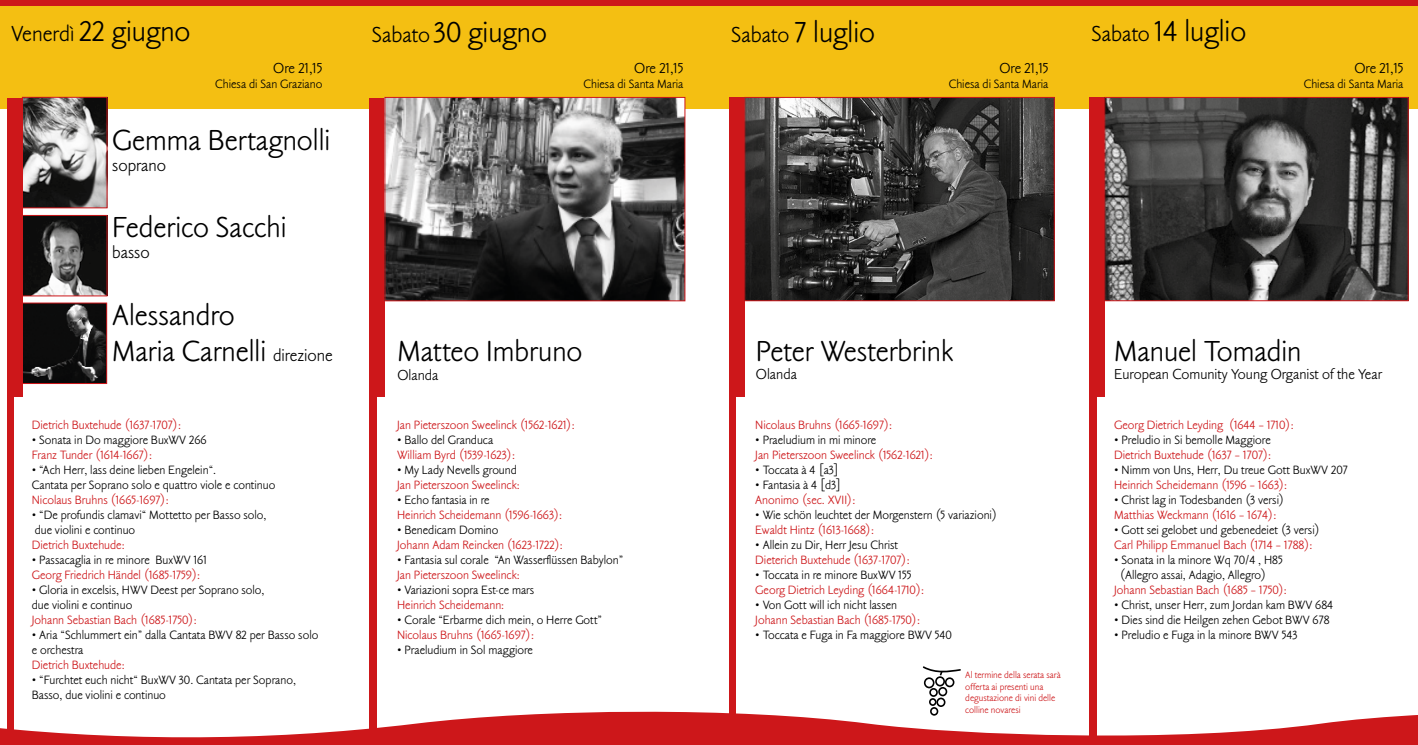
<style>
.page{position:relative;width:1418px;height:745px;background:#fff}
.page>*{position:absolute;margin:0;border:0;box-sizing:border-box;transform-origin:0 0}
.t1{font:30px/36px "Claude Sans Std";color:#000}
.t2{font:17.5px "Claude Sans Std";color:#000}
.t3{font:15px "Claude Sans Std";color:#000}
.t4{font:12.5px/15px "Claude Sans Std";color:#000}
.t5{font:12.5px "Claude Sans Std";color:#cd171a}
.t6{font:9.62px/11.6px "Claude Sans Std";color:#cd171a}
.s1{font-size:22.5px}
.s2{font-size:17.5px}
</style>
<div class="page">
<div style="left:0;top:6px;width:1417px;height:103px;background:#f4bf12"></div>
<div style="left:0;top:0;width:1417px;height:6px;background:#cd171a"></div>
<svg style="left:0;top:703px;width:1417px;height:41px"></svg>
<div style="left:729px;top:97px;width:15px;height:299px;background:#cd171a"></div>
<img style="left:24px;top:217px;width:81px;height:77px">
<div style="left:22px;top:215px;width:85px;height:81px;border:1px solid #cd171a"></div>
<div style="left:369px;top:98px;width:15px;height:298px;background:#cd171a"></div>
<img style="left:386px;top:99px;width:297px;height:200px">
<div style="left:384px;top:97px;width:301px;height:204px;border:1px solid #cd171a"></div>
<div style="left:1089px;top:97px;width:15px;height:299px;background:#cd171a"></div>
<img style="left:746px;top:99px;width:306px;height:200px">
<div style="left:744px;top:97px;width:310px;height:204px;border:1px solid #cd171a"></div>
<svg style="left:922px;top:666px;width:38px;height:49px"></svg>
<img style="left:1106px;top:99px;width:300px;height:200px">
<div style="left:1104px;top:97px;width:304px;height:204px;border:1px solid #cd171a"></div>
<img style="left:24px;top:99px;width:81px;height:107px">
<div style="left:22px;top:97px;width:85px;height:111px;border:1px solid #cd171a"></div>
<img style="left:24px;top:304px;width:81px;height:77px">
<div style="left:22px;top:302px;width:85px;height:81px;border:1px solid #cd171a"></div>
<div style="left:7px;top:98px;width:15px;height:298px;background:#cd171a"></div>
<div style="left:369px;top:302px;width:7px;height:441px;background:#cd171a"></div>
<div style="left:7px;top:376px;width:7px;height:368px;background:#cd171a"></div>
<div style="left:729px;top:306px;width:7px;height:424px;background:#cd171a"></div>
<div style="left:1089px;top:305px;width:7px;height:439px;background:#cd171a"></div>
<h1 class="t1" style="left:11px;top:14px;width:181px"><span class="s1">Venerdì</span> 22 giugno</h1>
<p class="t3" style="left:273px;top:59px;width:51px">Ore 21,15</p>
<p class="t4" style="left:215px;top:76px;width:109px">Chiesa di San Graziano</p>
<h1 class="t1" style="left:112px;top:122px;width:219px">Gemma Bertagnolli</h1>
<h2 class="t2" style="left:112px;top:155px;width:55px">soprano</h2>
<h1 class="t1" style="left:112px;top:210px;width:176px">Federico Sacchi</h1>
<h2 class="t2" style="left:112px;top:243px;width:39px">basso</h2>
<h1 class="t1" style="left:112px;top:298px;width:222px">Alessandro<br>Maria Carnelli <span class="s2">direzione</span></h1>
<p class="t5" style="left:32px;top:417px;width:151px">Dietrich Buxtehude (1637-1707):</p>
<p class="t4" style="left:32px;top:432px;width:176px">• Sonata in Do maggiore BuxWV 266</p>
<p class="t5" style="left:32px;top:447px;width:122px">Franz Tunder (1614-1667):</p>
<p class="t4" style="left:32px;top:462px;width:245px">• “Ach Herr, lass deine lieben Engelein“.<br>Cantata per Soprano solo e quattro viole e continuo</p>
<p class="t5" style="left:32px;top:492px;width:138px">Nicolaus Bruhns (1665-1697):</p>
<p class="t4" style="left:32px;top:507px;width:236px">• “De profundis clamavi“ Mottetto per Basso solo, due violini e continuo</p>
<p class="t5" style="left:32px;top:537px;width:94px">Dietrich Buxtehude:</p>
<p class="t4" style="left:32px;top:552px;width:176px">• Passacaglia in re minore BuxWV 161</p>
<p class="t5" style="left:32px;top:567px;width:170px">Georg Friedrich Händel (1685-1759):</p>
<p class="t4" style="left:32px;top:582px;width:234px">• Gloria in excelsis, HWV Deest per Soprano solo, due violini e continuo</p>
<p class="t5" style="left:32px;top:612px;width:166px">Johann Sebastian Bach (1685-1750):</p>
<p class="t4" style="left:32px;top:627px;width:288px">• Aria “Schlummert ein” dalla Cantata BWV 82 per Basso solo e orchestra</p>
<p class="t5" style="left:32px;top:657px;width:94px">Dietrich Buxtehude:</p>
<p class="t4" style="left:32px;top:672px;width:266px">• “Furchtet euch nicht“ BuxWV 30. Cantata per Soprano,<br>Basso, due violini e continuo</p>
<h1 class="t1" style="left:372px;top:15px;width:177px"><span class="s1">Sabato</span> 30 giugno</h1>
<p class="t3" style="left:634px;top:59px;width:51px">Ore 21,15</p>
<p class="t4" style="left:583px;top:76px;width:101px">Chiesa di Santa Maria</p>
<h1 class="t1" style="left:397px;top:334px;width:186px">Matteo Imbruno</h1>
<p class="t3" style="left:397px;top:366px;width:42px">Olanda</p>
<p class="t5" style="left:397px;top:417px;width:179px">Jan Pieterszoon Sweelinck (1562-1621):</p>
<p class="t4" style="left:397px;top:432px;width:98px">• Ballo del Granduca</p>
<p class="t5" style="left:397px;top:447px;width:119px">William Byrd (1539-1623):</p>
<p class="t4" style="left:397px;top:462px;width:121px">• My Lady Nevells ground</p>
<p class="t5" style="left:397px;top:477px;width:124px">Jan Pieterszoon Sweelinck:</p>
<p class="t4" style="left:397px;top:492px;width:94px">• Echo fantasia in re</p>
<p class="t5" style="left:397px;top:507px;width:167px">Heinrich Scheidemann (1596-1663):</p>
<p class="t4" style="left:397px;top:522px;width:103px">• Benedicam Domino</p>
<p class="t5" style="left:397px;top:537px;width:167px">Johann Adam Reincken (1623-1722):</p>
<p class="t4" style="left:397px;top:552px;width:228px">• Fantasia sul corale “An Wasserflüssen Babylon”</p>
<p class="t5" style="left:397px;top:567px;width:124px">Jan Pieterszoon Sweelinck:</p>
<p class="t4" style="left:397px;top:582px;width:139px">• Variazioni sopra Est-ce mars</p>
<p class="t5" style="left:397px;top:597px;width:109px">Heinrich Scheidemann:</p>
<p class="t4" style="left:397px;top:612px;width:206px">• Corale “Erbarme dich mein, o Herre Gott”</p>
<p class="t5" style="left:397px;top:627px;width:138px">Nicolaus Bruhns (1665-1697):</p>
<p class="t4" style="left:397px;top:642px;width:137px">• Praeludium in Sol maggiore</p>
<h1 class="t1" style="left:731px;top:15px;width:145px"><span class="s1">Sabato</span> 7 luglio</h1>
<p class="t3" style="left:999px;top:59px;width:51px">Ore 21,15</p>
<p class="t4" style="left:948px;top:76px;width:101px">Chiesa di Santa Maria</p>
<h1 class="t1" style="left:1091px;top:14px;width:156px"><span class="s1">Sabato</span> 14 luglio</h1>
<p class="t3" style="left:1354px;top:59px;width:51px">Ore 21,15</p>
<p class="t4" style="left:1303px;top:76px;width:101px">Chiesa di Santa Maria</p>
<h1 class="t1" style="left:756px;top:334px;width:199px">Peter Westerbrink</h1>
<p class="t3" style="left:756px;top:366px;width:42px">Olanda</p>
<p class="t5" style="left:755px;top:417px;width:138px">Nicolaus Bruhns (1665-1697):</p>
<p class="t4" style="left:755px;top:432px;width:122px">• Praeludium in mi minore</p>
<p class="t5" style="left:755px;top:447px;width:179px">Jan Pieterszoon Sweelinck (1562-1621):</p>
<p class="t4" style="left:755px;top:462px;width:85px">• Toccata à 4 [a3]</p>
<p class="t4" style="left:755px;top:477px;width:88px">• Fantasia à 4 [d3]</p>
<p class="t5" style="left:755px;top:492px;width:101px">Anonimo (sec. XVII):</p>
<p class="t4" style="left:755px;top:507px;width:243px">• Wie schön leuchtet der Morgenstern (5 variazioni)</p>
<p class="t5" style="left:755px;top:522px;width:120px">Ewaldt Hintz (1613-1668):</p>
<p class="t4" style="left:755px;top:537px;width:144px">• Allein zu Dir, Herr Jesu Christ</p>
<p class="t5" style="left:755px;top:552px;width:156px">Dieterich Buxtehude (1637-1707):</p>
<p class="t4" style="left:755px;top:567px;width:158px">• Toccata in re minore BuxWV 155</p>
<p class="t5" style="left:755px;top:582px;width:170px">Georg Dietrich Leyding (1664-1710):</p>
<p class="t4" style="left:755px;top:597px;width:143px">• Von Gott will ich nicht lassen</p>
<p class="t5" style="left:755px;top:612px;width:166px">Johann Sebastian Bach (1685-1750):</p>
<p class="t4" style="left:755px;top:627px;width:198px">• Toccata e Fuga in Fa maggiore BWV 540</p>
<p class="t6" style="left:965px;top:669px;width:97px">Al termine della serata sarà offerta ai presenti una degustazione di vini delle colline novaresi</p>
<h1 class="t1" style="left:1114px;top:334px;width:189px">Manuel Tomadin</h1>
<p class="t3" style="left:1114px;top:366px;width:269px">European Comunity Young Organist of the Year</p>
<p class="t5" style="left:1114px;top:417px;width:181px">Georg Dietrich Leyding (1644 – 1710):</p>
<p class="t4" style="left:1114px;top:432px;width:158px">• Preludio in Si bemolle Maggiore</p>
<p class="t5" style="left:1114px;top:447px;width:158px">Dietrich Buxtehude (1637 – 1707):</p>
<p class="t4" style="left:1114px;top:462px;width:235px">• Nimm von Uns, Herr, Du treue Gott BuxWV 207</p>
<p class="t5" style="left:1114px;top:477px;width:174px">Heinrich Scheidemann (1596 – 1663):</p>
<p class="t4" style="left:1114px;top:492px;width:172px">• Christ lag in Todesbanden (3 versi)</p>
<p class="t5" style="left:1114px;top:507px;width:164px">Matthias Weckmann (1616 – 1674):</p>
<p class="t4" style="left:1114px;top:522px;width:207px">• Gott sei gelobet und gebenedeiet (3 versi)</p>
<p class="t5" style="left:1114px;top:537px;width:200px">Carl Philipp Emmanuel Bach (1714 – 1788):</p>
<p class="t4" style="left:1119px;top:552px;width:164px;text-indent:-6px">• Sonata in la minore Wq 70/4 , H85 (Allegro assai, Adagio, Allegro)</p>
<p class="t5" style="left:1114px;top:582px;width:174px">Johann Sebastian Bach (1685 – 1750):</p>
<p class="t4" style="left:1114px;top:597px;width:221px">• Christ, unser Herr, zum Jordan kam BWV 684</p>
<p class="t4" style="left:1114px;top:612px;width:217px">• Dies sind die Heilgen zehen Gebot BWV 678</p>
<p class="t4" style="left:1114px;top:627px;width:185px">• Preludio e Fuga in la minore BWV 543</p>
</div>
